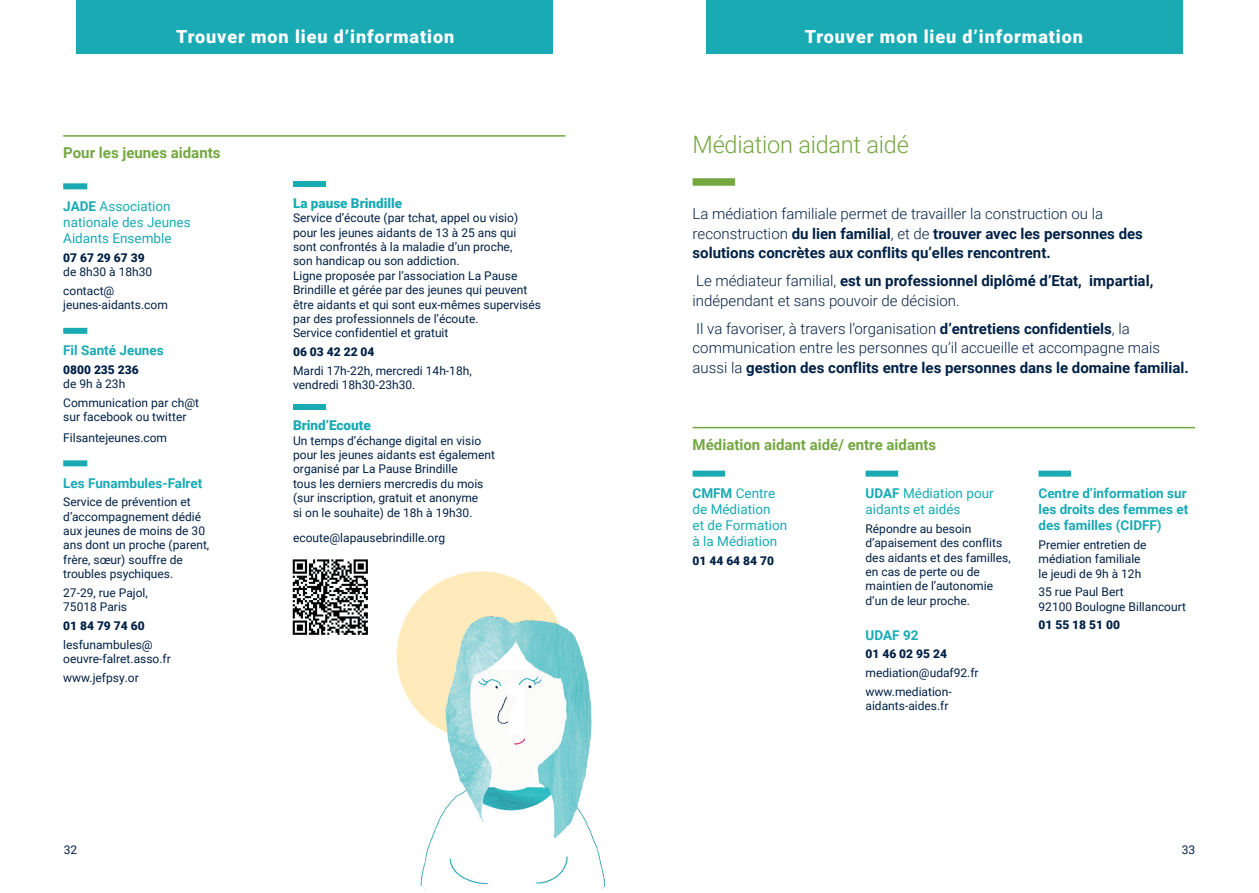
<style>
.page{position:relative;width:1259px;height:893px;background:#fff}
.page>*{position:absolute;margin:0;border:0;box-sizing:border-box;transform-origin:0 0}
.t1{font:300 24px "Roboto";letter-spacing:-.01em;color:#74a742}
.t2{font:900 18px "Roboto";letter-spacing:.05em;color:#fff}
.t3{font:300 15px/19.5px "Roboto";color:#002146}
.t4{font:700 15px/19.5px "Roboto";color:#002146}
.t5{font:700 15px "Roboto";color:#74a742}
.t6{font:13.5px/16.2px "Roboto";color:#19aab4}
.t7{font:700 13.5px/16.2px "Roboto";color:#19aab4}
.t8{font:900 13.5px "Roboto";color:#19aab4}
.t9{font:12px/14.4px "Roboto";color:#002146}
.t10{font:900 12px "Roboto";color:#002146}
.s1{font-weight:700}
.s2{font-weight:300}
</style>
<div class="page">
<div style="left:706px;top:0;width:476px;height:54px;background:#19aab4"></div>
<div style="left:76px;top:0;width:476px;height:54px;background:#19aab4"></div>
<div style="left:63px;top:183px;width:24px;height:6px;background:#19aab4"></div>
<div style="left:63px;top:328px;width:24px;height:6px;background:#19aab4"></div>
<div style="left:63px;top:460px;width:24px;height:6px;background:#19aab4"></div>
<hr style="left:63px;top:135px;width:502px;height:2px;background:#74a742">
<div style="left:293px;top:182px;width:32px;height:5px;background:#19aab4"></div>
<div style="left:293px;top:404px;width:32px;height:6px;background:#19aab4"></div>
<img style="left:292px;top:559px;width:76px;height:76px">
<div style="left:397px;top:571px;width:168px;height:169px;background:#feeaba;border-radius:50%"></div>
<img style="left:396px;top:604px;width:209px;height:287px">
<div style="left:692px;top:178px;width:43px;height:8px;background:#74a742"></div>
<div style="left:692px;top:471px;width:33px;height:6px;background:#19aab4"></div>
<div style="left:865px;top:471px;width:33px;height:6px;background:#19aab4"></div>
<div style="left:1038px;top:471px;width:33px;height:6px;background:#19aab4"></div>
<hr style="left:692px;top:427px;width:503px;height:1px;background:#74a742">
<h2 class="t2" style="left:176px;top:24px;width:280px">Trouver mon lieu d’information</h2>
<h2 class="t2" style="left:805px;top:24px;width:280px">Trouver mon lieu d’information</h2>
<p class="t5" style="left:63px;top:142px;width:159px">Pour les jeunes aidants</p>
<p class="t6" style="left:63px;top:197px;width:129px"><span class="s1">JADE</span> Association nationale des Jeunes<br>Aidants Ensemble</p>
<p class="t10" style="left:63px;top:249px;width:83px">07 67 29 67 39</p>
<p class="t9" style="left:63px;top:262px;width:91px;line-height:18.6px">de 8h30 à 18h30 contact@</p>
<p class="t9" style="left:63px;top:297px;width:106px">jeunes-aidants.com</p>
<p class="t7" style="left:63px;top:342px;width:102px">Fil Santé Jeunes</p>
<p class="t10" style="left:63px;top:361px;width:77px">0800 235 236</p>
<p class="t9" style="left:63px;top:374px;width:137px;line-height:18.6px">de 9h à 23h<br>Communication par ch@t</p>
<p class="t9" style="left:63px;top:406px;width:125px;line-height:20.4px">sur facebook ou twitter<br>Filsantejeunes.com</p>
<p class="t7" style="left:63px;top:474px;width:141px">Les Funambules-Falret</p>
<p class="t9" style="left:63px;top:494px;width:148px">Service de prévention et d’accompagnement dédié aux jeunes de moins de 30 ans dont un proche (parent, frère, sœur) souffre de troubles psychiques.</p>
<p class="t9" style="left:63px;top:585px;width:86px">27-29, rue Pajol,<br>75018 Paris</p>
<p class="t10" style="left:63px;top:617px;width:83px">01 84 79 74 60</p>
<p class="t9" style="left:63px;top:637px;width:109px">lesfunambules@ oeuvre-falret.asso.fr</p>
<p class="t9" style="left:63px;top:670px;width:77px">www.jefpsy.or</p>
<p class="t8" style="left:293px;top:194px;width:111px">La pause Brindille</p>
<p class="t9" style="left:293px;top:210px;width:249px">Service d’écoute (par tchat, appel ou visio) pour les jeunes aidants de 13 à 25 ans qui sont confrontés à la maladie d’un proche,<br>son handicap ou son addiction.<br>Ligne proposée par l’association La Pause Brindille et gérée par des jeunes qui peuvent être aidants et qui sont eux-mêmes supervisés par des professionnels de l’écoute.<br>Service confidentiel et gratuit</p>
<p class="t10" style="left:293px;top:343px;width:83px">06 03 42 22 04</p>
<p class="t9" style="left:293px;top:363px;width:180px">Mardi 17h-22h, mercredi 14h-18h, vendredi 18h30-23h30.</p>
<p class="t8" style="left:293px;top:416px;width:79px">Brind’Ecoute</p>
<p class="t9" style="left:293px;top:433px;width:203px">Un temps d’échange digital en visio pour les jeunes aidants est également organisé par La Pause Brindille<br>tous les derniers mercredis du mois (sur inscription, gratuit et anonyme<br>si on le souhaite) de 18h à 19h30.</p>
<p class="t9" style="left:293px;top:530px;width:154px">ecoute@lapausebrindille.org</p>
<h1 class="t1" style="left:692px;top:127px;width:218px">Médiation aidant aidé</h1>
<p class="t4" style="left:692px;top:203px;width:452px"><span class="s2">La médiation familiale permet de travailler la construction ou la reconstruction</span> du lien familial<span class="s2">, et de</span> trouver avec les personnes des solutions concrètes aux conflits qu’elles rencontrent.</p>
<p class="t3" style="left:692px;top:270px;width:462px">Le médiateur familial, <span class="s1">est un professionnel diplômé d’Etat, impartial, </span>indépendant et sans pouvoir de décision.</p>
<p class="t3" style="left:692px;top:318px;width:498px">Il va favoriser, à travers l’organisation <span class="s1">d’entretiens confidentiels</span>, la communication entre les personnes qu’il accueille et accompagne mais aussi la <span class="s1">gestion des conflits entre les personnes dans le domaine familial.</span></p>
<p class="t5" style="left:692px;top:434px;width:245px">Médiation aidant aidé/ entre aidants</p>
<p class="t6" style="left:692px;top:484px;width:96px"><span class="s1">CMFM</span> Centre de Médiation<br>et de Formation à la Médiation</p>
<p class="t10" style="left:692px;top:552px;width:83px">01 44 64 84 70</p>
<p class="t6" style="left:865px;top:484px;width:130px"><span class="s1">UDAF</span> Médiation pour aidants et aidés</p>
<p class="t9" style="left:865px;top:521px;width:147px">Répondre au besoin d’apaisement des conflits des aidants et des familles, en cas de perte ou de maintien de l’autonomie d’un de leur proche.</p>
<p class="t7" style="left:865px;top:626px;width:55px">UDAF 92</p>
<p class="t10" style="left:865px;top:646px;width:83px">01 46 02 95 24</p>
<p class="t9" style="left:865px;top:663px;width:115px;line-height:18.6px">mediation@udaf92.fr www.mediation-</p>
<p class="t9" style="left:865px;top:698px;width:84px">aidants-aides.fr</p>
<p class="t7" style="left:1038px;top:484px;width:151px">Centre d’information sur les droits des femmes et des familles (CIDFF)</p>
<p class="t9" style="left:1038px;top:537px;width:110px">Premier entretien de médiation familiale le jeudi de 9h à 12h</p>
<p class="t9" style="left:1038px;top:584px;width:149px">35 rue Paul Bert<br>92100 Boulogne Billancourt</p>
<p class="t10" style="left:1038px;top:617px;width:83px">01 55 18 51 00</p>
<p class="t9" style="left:64px;top:842px;width:15px">32</p>
<p class="t9" style="left:1181px;top:842px;width:15px">33</p>
</div>
